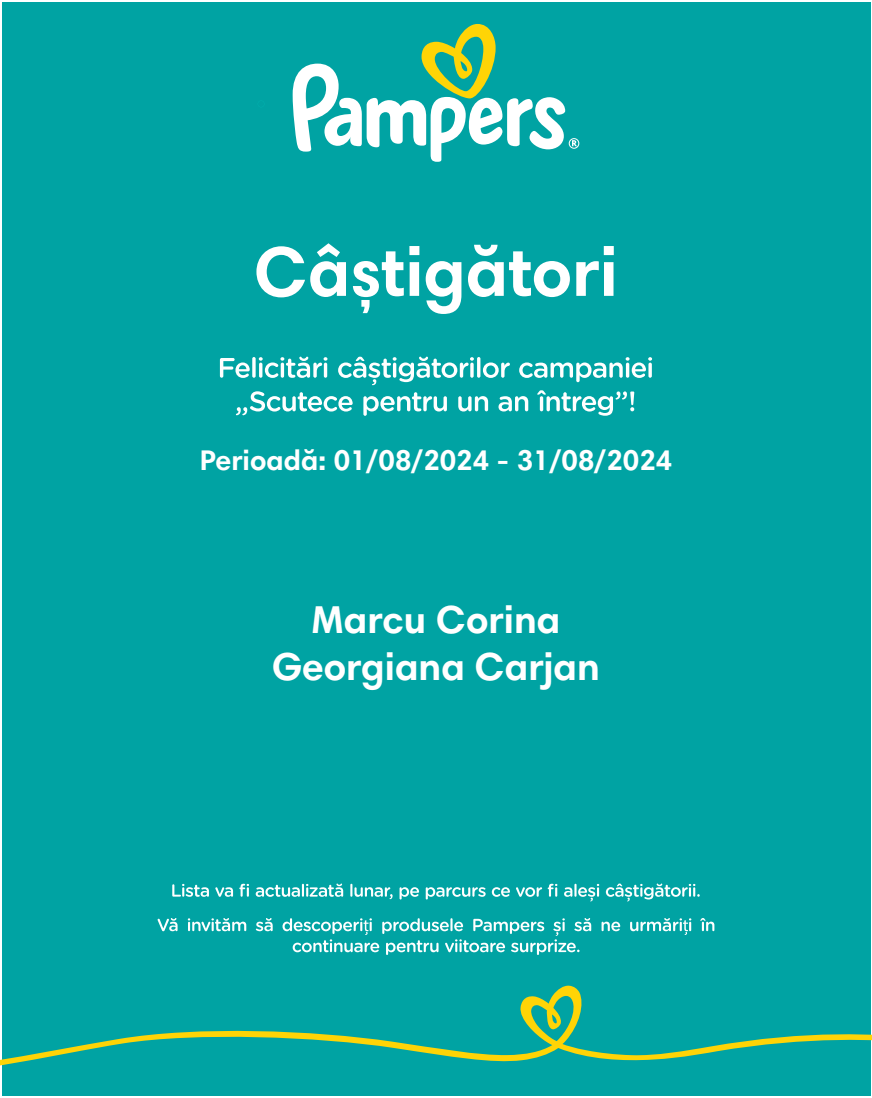
<style>
.page{position:relative;width:872px;height:1098px;background:#fff}
.page>*{position:absolute;margin:0;border:0;box-sizing:border-box;transform-origin:0 0}
.t1{font:700 70.38px "Harmonia Sans Pro";color:#fff}
.t2{font:700 39.2px/47px "Harmonia Sans Pro";color:#fff;text-align:center}
.t3{font:700 28.7px "Harmonia Sans Pro";color:#fff}
</style>
<div class="page">
<div style="left:2px;top:2px;width:868px;height:1093px;background:#00a3a3"></div>
<img style="left:220px;top:357px;width:432px;height:21px">
<img style="left:171px;top:918px;width:535px;height:13px">
<img style="left:239px;top:883px;width:456px;height:14px">
<svg style="left:293px;top:24px;width:286px;height:138px"></svg>
<svg style="left:0;top:985px;width:872px;height:98px"></svg>
<h1 class="t1" style="left:254px;top:227px;width:365px">Câștigători</h1>
<p class="t3" style="left:200px;top:442px;width:474px">Perioadă: 01/08/2024 - 31/08/2024</p>
<h2 class="t2" style="left:272px;top:595px;width:329px">Marcu Corina<br>Georgiana Carjan</h2>
</div>
